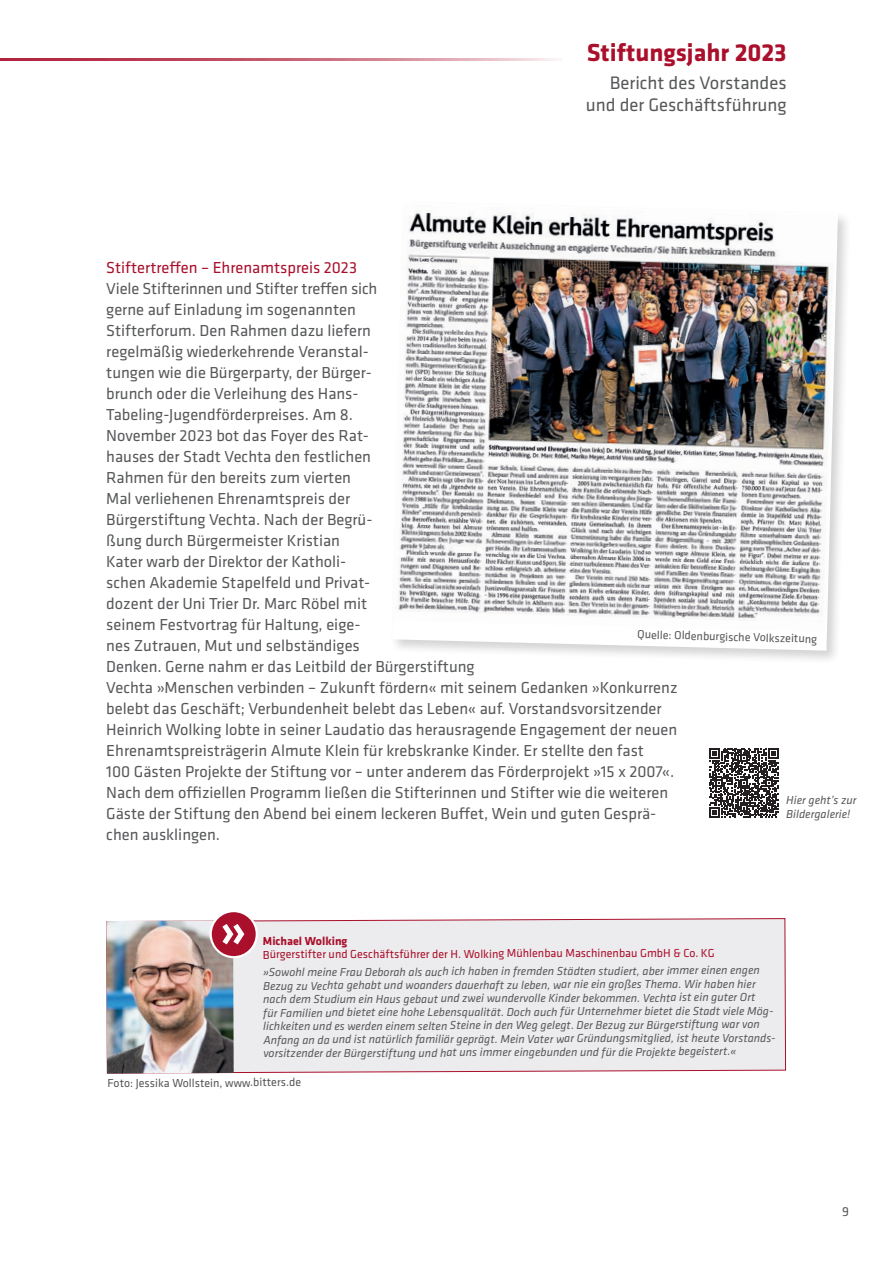
<style>
.page{position:relative;width:893px;height:1263px;background:#fff}
.page>*{position:absolute;margin:0;border:0;box-sizing:border-box;transform-origin:0 0}
.t1{font:700 25.5px "Klavika";color:#aa0f2b}
.t2{font:18.75px/21.8px "Klavika";color:#57585a;text-align:right}
.t3{font:16.5px/21px "Klavika";color:#57585a}
.t4{font:16.5px "Klavika";color:#aa0f2b}
.t5{font:13.5px "Klavika";color:#57585a}
.t6{font:italic 12px/13.5px "Klavika";letter-spacing:-.005em;color:#57585a}
.t7{font:12px "Klavika";letter-spacing:-.005em;color:#aa0f2b}
.t8{font:12px "Klavika";letter-spacing:-.005em;color:#57585a}
.t9{font:700 12px "Klavika";letter-spacing:-.005em;color:#aa0f2b}
</style>
<div class="page">
<hr style="left:0;top:59px;width:561px;height:2px;background:#aa0f2b">
<div style="left:106px;top:918px;width:680px;height:156px;background:#ececee"></div>
<img style="left:106px;top:920px;width:128px;height:153px">
<div style="left:210px;top:910px;width:48px;height:48px;background:#fff;border-radius:50%"></div>
<svg style="left:212px;top:912px;width:44px;height:44px"></svg>
<svg style="left:709px;top:748px;width:70px;height:70px"></svg>
<div style="left:390px;top:200px;width:462px;height:465px;background:#231f20;opacity:.2"></div>
<svg style="left:392px;top:203px;width:446px;height:448px"></svg>
<img style="left:393px;top:204px;width:444px;height:428px">
<h1 class="t1" style="left:587px;top:34px;width:201px">Stiftungsjahr 2023</h1>
<p class="t2" style="left:586px;top:71px;width:202px">Bericht des Vorstandes und der Geschäftsführung</p>
<p class="t4" style="left:106px;top:257px;width:252px">Stiftertreffen – Ehrenamtspreis 2023</p>
<p class="t3" style="left:106px;top:278px;width:573px">Viele Stifterinnen und Stifter treffen sich<br>gerne auf Einladung im sogenannten<br>Stifterforum. Den Rahmen dazu liefern<br>regelmäßig wiederkehrende Veranstal-<br>tungen wie die Bürgerparty, der Bürger-<br>brunch oder die Verleihung des Hans-<br>Tabeling-Jugendförderpreises. Am 8.<br>November 2023 bot das Foyer des Rat-<br>hauses der Stadt Vechta den festlichen<br>Rahmen für den bereits zum vierten<br>Mal verliehenen Ehrenamtspreis der<br>Bürgerstiftung Vechta. Nach der Begrü-<br>ßung durch Bürgermeister Kristian<br>Kater warb der Direktor der Katholi-<br>schen Akademie Stapelfeld und Privat-<br>dozent der Uni Trier Dr. Marc Röbel mit<br>seinem Festvortrag für Haltung, eige-<br>nes Zutrauen, Mut und selbständiges<br>Denken. Gerne nahm er das Leitbild der Bürgerstiftung<br>Vechta »Menschen verbinden – Zukunft fördern« mit seinem Gedanken »Konkurrenz belebt das Geschäft; Verbundenheit belebt das Leben« auf. Vorstandsvorsitzender Heinrich Wolking lobte in seiner Laudatio das herausragende Engagement der neuen Ehrenamtspreisträgerin Almute Klein für krebskranke Kinder. Er stellte den fast<br>100 Gästen Projekte der Stiftung vor – unter anderem das Förderprojekt »15 x 2007«.<br>Nach dem offiziellen Programm ließen die Stifterinnen und Stifter wie die weiteren Gäste der Stiftung den Abend bei einem leckeren Buffet, Wein und guten Gesprä&shy;chen ausklingen.</p>
<p class="t8" style="left:637px;top:627px;width:181px;rotate:1deg">Quelle: Oldenburgische Volkszeitung</p>
<p class="t6" style="left:786px;top:793px;width:72px">Hier geht’s zur<br>Bildergalerie!</p>
<p class="t9" style="left:263px;top:932px;width:86px">Michael Wolking</p>
<p class="t7" style="left:263px;top:946px;width:453px">Bürgerstifter und Geschäftsführer der H. Wolking Mühlenbau Maschinenbau GmbH &amp; Co. KG</p>
<p class="t6" style="left:263px;top:964px;width:514px">»Sowohl meine Frau Deborah als auch ich haben in fremden Städten studiert, aber immer einen engen Bezug zu Vechta gehabt und woanders dauerhaft zu leben, war nie ein großes Thema. Wir haben hier nach dem Studium ein Haus gebaut und zwei wundervolle Kinder bekommen. Vechta ist ein guter Ort<br>für Familien und bietet eine hohe Lebensqualität. Doch auch für Unternehmer bietet die Stadt viele Mög&shy;lichkeiten und es werden einem selten Steine in den Weg gelegt. Der Bezug zur Bürgerstiftung war von Anfang an da und ist natürlich familiär geprägt. Mein Vater war Gründungsmitglied, ist heute Vorstands&shy;vorsitzender der Bürgerstiftung und hat uns immer eingebunden und für die Projekte begeistert.«</p>
<p class="t8" style="left:107px;top:1075px;width:195px">Foto: Jessika Wollstein, www.bitters.de</p>
<p class="t5" style="left:842px;top:1202px;width:8px">9</p>
</div>
